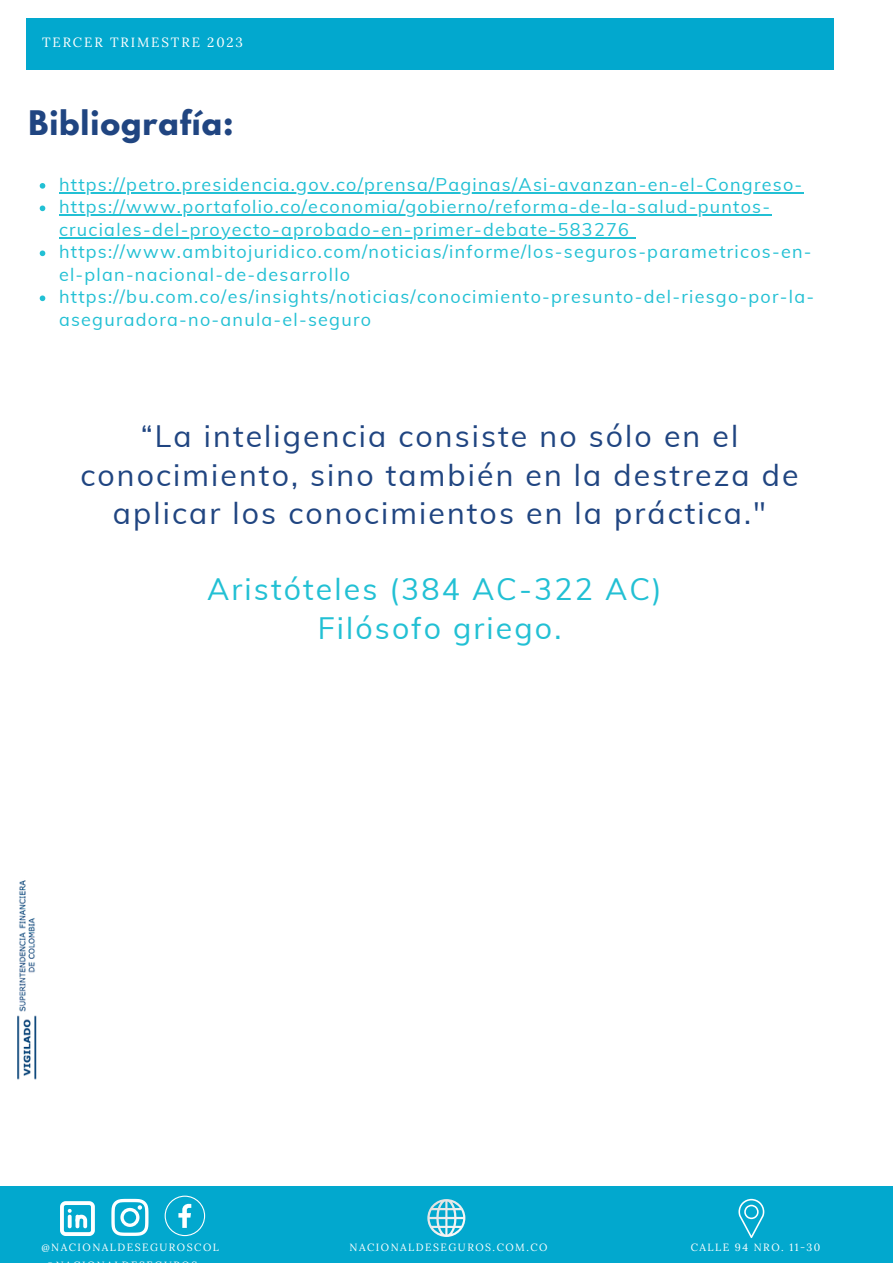
<style>
.page{position:relative;width:893px;height:1264px;background:#fff}
.page>*{position:absolute;margin:0;border:0;box-sizing:border-box;transform-origin:0 0}
.t1{font:30.3px/38.2px "Muli";letter-spacing:.07em;color:#204581;text-align:center}
.t2{font:30.3px "Muli";letter-spacing:.07em;color:#22c0d4}
.t3{font:700 30px "League Spartan";letter-spacing:.03em;color:#204581}
.t4{font:18px/22.5px "Muli";letter-spacing:.07em;color:#22c0d4}
.t5{font:13.35px "Lora";letter-spacing:.14em;color:#fff}
.t6{font:10.5px "Lora";letter-spacing:.14em;color:#fff}
</style>
<div class="page">
<div style="left:26px;top:18px;width:807px;height:52px;background:#02a8ce"></div>
<div style="left:0;top:1185px;width:892px;height:77px;background:#02a8ce"></div>
<svg style="left:165px;top:1195px;width:40px;height:41px"></svg>
<svg style="left:111px;top:1198px;width:37px;height:37px"></svg>
<svg style="left:60px;top:1201px;width:35px;height:34px"></svg>
<svg style="left:427px;top:1199px;width:38px;height:37px"></svg>
<svg style="left:738px;top:1198px;width:26px;height:40px"></svg>
<img style="left:17px;top:880px;width:20px;height:200px">
<svg style="left:40px;top:183px;width:5px;height:6px"></svg>
<hr style="left:59px;top:192px;width:744px;height:1px;background:#22c0d4">
<svg style="left:40px;top:205px;width:5px;height:6px"></svg>
<hr style="left:59px;top:214px;width:712px;height:2px;background:#22c0d4">
<hr style="left:59px;top:237px;width:571px;height:1px;background:#22c0d4">
<svg style="left:40px;top:250px;width:5px;height:6px"></svg>
<svg style="left:40px;top:295px;width:5px;height:6px"></svg>
<p class="t5" style="left:42px;top:34px;width:202px">TERCER TRIMESTRE 2023</p>
<p class="t3" style="left:28px;top:108px;width:206px">Bibliografía:</p>
<p class="t4" style="left:59px;top:173px;width:744px">https://petro.presidencia.gov.co/prensa/Paginas/Asi-avanzan-en-el-Congreso-</p>
<p class="t4" style="left:59px;top:195px;width:712px">https://www.portafolio.co/economia/gobierno/reforma-de-la-salud-puntos&shy;cruciales-del-proyecto-aprobado-en-primer-debate-583276</p>
<p class="t4" style="left:59px;top:240px;width:754px">https://www.ambitojuridico.com/noticias/informe/los-seguros-parametricos-en&shy;el-plan-nacional-de-desarrollo</p>
<p class="t4" style="left:59px;top:285px;width:756px">https://bu.com.co/es/insights/noticias/conocimiento-presunto-del-riesgo-por-la&shy;aseguradora-no-anula-el-seguro</p>
<p class="t1" style="left:80px;top:417px;width:719px">“La inteligencia consiste no sólo en el conocimiento, sino también en la destreza de aplicar los conocimientos en la práctica."</p>
<p class="t2" style="left:207px;top:570px;width:456px">Aristóteles (384 AC-322 AC)</p>
<p class="t2" style="left:318px;top:608px;width:245px">Filósofo griego.</p>
<p class="t6" style="left:41px;top:1240px;width:179px">@NACIONALDESEGUROSCOL</p>
<p class="t6" style="left:349px;top:1240px;width:199px">NACIONALDESEGUROS.COM.CO</p>
<p class="t6" style="left:690px;top:1240px;width:131px">CALLE 94 NRO. 11-30</p>
</div>
